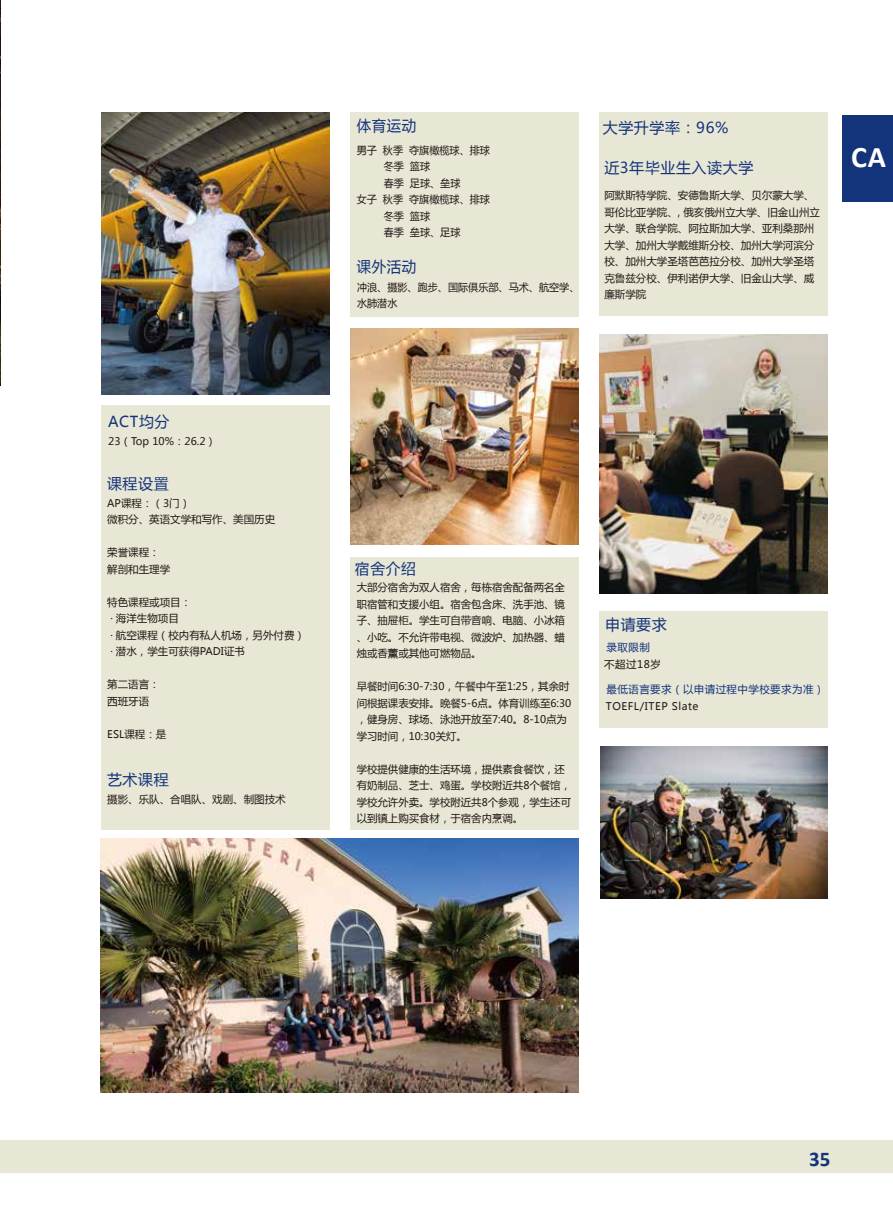
<style>
.page{position:relative;width:893px;height:1212px;background:#fff}
.page>*{position:absolute;margin:0;border:0;box-sizing:border-box;transform-origin:0 0}
.t1{font:700 30px "Calibri";color:#fff}
.t2{font:700 21px "Calibri";color:#13337b}
.t3{font:15px "Microsoft Ya Hei";letter-spacing:.04em;color:#13337b}
.t4{font:15px "Microsoft Ya Hei";letter-spacing:.04em;color:#13337b;scale:.96 1}
.t5{font:10.5px/16.5px "Microsoft Ya Hei";color:#221815}
.t6{font:10.5px/16.5px "Microsoft Ya Hei";color:#221815;scale:.96 1}
.t7{font:10.5px "Microsoft Ya Hei";letter-spacing:.04em;color:#13337b}
.t8{font:10.5px "Microsoft Ya Hei";letter-spacing:.05em;color:#221815}
</style>
<div class="page">
<div style="left:600px;top:611px;width:228px;height:117px;background:#e8e7d5"></div>
<div style="left:350px;top:112px;width:228px;height:204px;background:#e8e7d5"></div>
<div style="left:599px;top:113px;width:228px;height:203px;background:#e8e7d5"></div>
<div style="left:351px;top:557px;width:228px;height:273px;background:#e8e7d5"></div>
<div style="left:101px;top:405px;width:228px;height:424px;background:#e8e7d5"></div>
<img style="left:0;top:0;width:1px;height:385px">
<div style="left:0;top:1140px;width:893px;height:32px;background:#e8e7d5"></div>
<div style="left:843px;top:115px;width:50px;height:86px;background:#13337b"></div>
<img style="left:101px;top:112px;width:228px;height:282px">
<img style="left:101px;top:839px;width:477px;height:253px">
<img style="left:600px;top:334px;width:227px;height:260px">
<img style="left:351px;top:329px;width:227px;height:216px">
<img style="left:600px;top:747px;width:228px;height:151px">
<h3 class="t3" style="left:108px;top:411px;width:63px">ACT均分</h3>
<p class="t5" style="left:108px;top:432px;width:109px">23（Top 10%：26.2）</p>
<h3 class="t3" style="left:107px;top:473px;width:63px">课程设置</h3>
<p class="t5" style="left:107px;top:494px;width:169px">AP课程：（3门）<br>微积分、英语文学和写作、美国历史</p>
<p class="t5" style="left:107px;top:544px;width:64px">荣誉课程：解剖和生理学</p>
<p class="t5" style="left:107px;top:593px;width:199px">特色课程或项目：<br>· 海洋生物项目<br>· 航空课程（校内有私人机场，另外付费）· 潜水，学生可获得PADI证书</p>
<p class="t5" style="left:107px;top:676px;width:54px">第二语言：西班牙语</p>
<p class="t5" style="left:107px;top:725px;width:61px">ESL课程：是</p>
<h3 class="t3" style="left:107px;top:769px;width:63px">艺术课程</h3>
<p class="t5" style="left:107px;top:790px;width:180px">摄影、乐队、合唱队、戏剧、制图技术</p>
<h3 class="t4" style="left:357px;top:116px;width:63px">体育运动</h3>
<p class="t6" style="left:357px;top:141px;width:140px">男子 秋季 夺旗橄榄球、排球</p>
<p class="t6" style="left:384px;top:158px;width:50px">冬季 篮球</p>
<p class="t6" style="left:384px;top:174px;width:81px">春季 足球、垒球</p>
<p class="t6" style="left:357px;top:191px;width:140px">女子 秋季 夺旗橄榄球、排球</p>
<p class="t6" style="left:384px;top:207px;width:50px">冬季 篮球</p>
<p class="t6" style="left:384px;top:224px;width:81px">春季 垒球、足球</p>
<h3 class="t4" style="left:357px;top:256px;width:63px">课外活动</h3>
<p class="t6" style="left:357px;top:278px;width:233px">冲浪、摄影、跑步、国际俱乐部、马术、航空学、水肺潜水</p>
<h3 class="t3" style="left:603px;top:118px;width:127px">大学升学率：96%</h3>
<h3 class="t3" style="left:604px;top:158px;width:151px">近3年毕业生入读大学</h3>
<p class="t5" style="left:604px;top:187px;width:217px">阿默斯特学院、安德鲁斯大学、贝尔蒙大学、哥伦比亚学院、, 俄亥俄州立大学、旧金山州立大学、联合学院、阿拉斯加大学、亚利桑那州大学、加州大学戴维斯分校、加州大学河滨分校、加州大学圣塔芭芭拉分校、加州大学圣塔克鲁兹分校、伊利诺伊大学、旧金山大学、威廉斯学院</p>
<h1 class="t1" style="left:851px;top:136px;width:36px">CA</h1>
<h3 class="t3" style="left:355px;top:558px;width:63px">宿舍介绍</h3>
<p class="t5" style="left:357px;top:579px;width:210px;text-align:justify">大部分宿舍为双人宿舍，每栋宿舍配备两名全职宿管和支援小组。宿舍包含床、洗手池、镜子、抽屉柜。学生可自带音响、电脑、小冰箱、小吃。不允许带电视、微波炉、加热器、蜡烛或香薰或其他可燃物品。</p>
<p class="t5" style="left:357px;top:678px;width:216px">早餐时间6:30-7:30，午餐中午至1:25，其余时间根据课表安排。晚餐5-6点。体育训练至6:30，健身房、球场、泳池开放至7:40。8-10点为学习时间，10:30关灯。</p>
<p class="t5" style="left:357px;top:760px;width:216px">学校提供健康的生活环境，提供素食餐饮，还有奶制品、芝士、鸡蛋。学校附近共8个餐馆，学校允许外卖。学校附近共8个参观，学生还可以到镇上购买食材，于宿舍内烹调。</p>
<h3 class="t3" style="left:605px;top:614px;width:63px">申请要求</h3>
<p class="t7" style="left:607px;top:640px;width:45px">录取限制</p>
<p class="t7" style="left:607px;top:682px;width:219px">最低语言要求（以申请过程中学校要求为准）</p>
<p class="t8" style="left:606px;top:699px;width:94px">TOEFL/ITEP Slate</p>
<p class="t5" style="left:604px;top:655px;width:58px">不超过18岁</p>
<h2 class="t2" style="left:809px;top:1144px;width:23px">35</h2>
</div>
